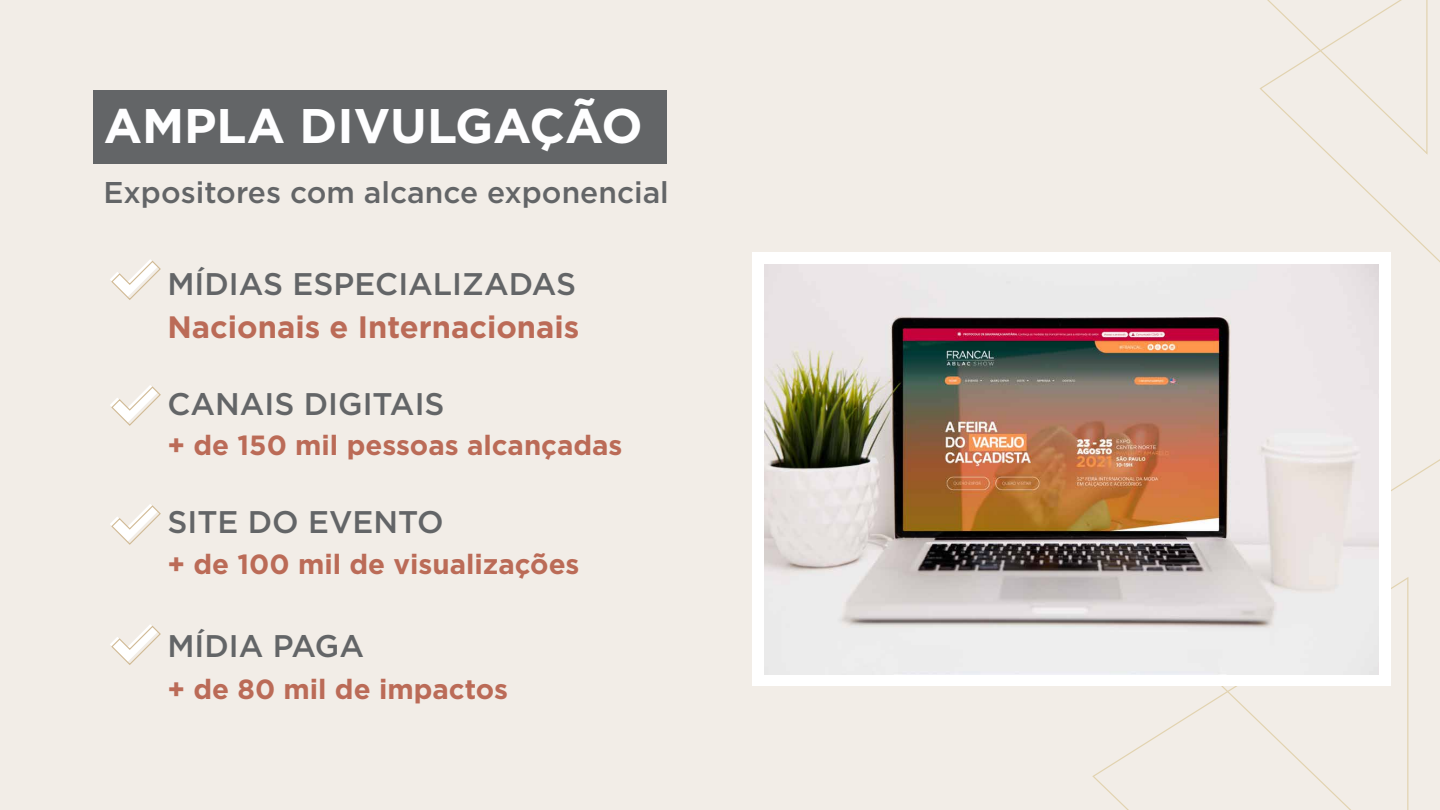
<style>
.page{position:relative;width:1440px;height:810px;background:#f2ede7}
.page>*{position:absolute;margin:0;border:0;box-sizing:border-box;transform-origin:0 0}
.t1{font:700 48.53px "Gotham";color:#fefeff}
.t2{font:500 31.28px "Gotham";color:#636567}
.t3{font:700 30.97px "Gotham";color:#bb6b57}
.t4{font:500 30px "Gotham";color:#636567}
.t5{font:700 27.75px "Gotham";color:#bb6b57}
</style>
<div class="page">
<svg style="left:1164px;top:459px;width:276px;height:351px"></svg>
<div style="left:93px;top:90px;width:573px;height:74px;background:#636567"></div>
<div style="left:752px;top:252px;width:639px;height:434px;background:#fff"></div>
<img style="left:764px;top:265px;width:615px;height:409px">
<svg style="left:1258px;top:155px;width:182px;height:122px"></svg>
<svg style="left:1259px;top:0;width:169px;height:155px"></svg>
<svg style="left:110px;top:259px;width:51px;height:41px"></svg>
<svg style="left:110px;top:385px;width:51px;height:41px"></svg>
<svg style="left:110px;top:504px;width:51px;height:41px"></svg>
<svg style="left:110px;top:624px;width:51px;height:41px"></svg>
<h1 class="t1" style="left:104px;top:94px;width:540px">AMPLA DIVULGAÇÃO</h1>
<p class="t4" style="left:103px;top:172px;width:567px">Expositores com alcance exponencial</p>
<p class="t2" style="left:167px;top:264px;width:410px">MÍDIAS ESPECIALIZADAS</p>
<p class="t3" style="left:167px;top:306px;width:413px">Nacionais e Internacionais</p>
<p class="t2" style="left:167px;top:383px;width:279px">CANAIS DIGITAIS</p>
<p class="t5" style="left:167px;top:427px;width:457px">+ de 150 mil pessoas alcançadas</p>
<p class="t2" style="left:167px;top:502px;width:278px">SITE DO EVENTO</p>
<p class="t5" style="left:167px;top:546px;width:414px">+ de 100 mil de visualizações</p>
<p class="t2" style="left:167px;top:626px;width:198px">MÍDIA PAGA</p>
<p class="t5" style="left:167px;top:671px;width:342px">+ de 80 mil de impactos</p>
</div>
